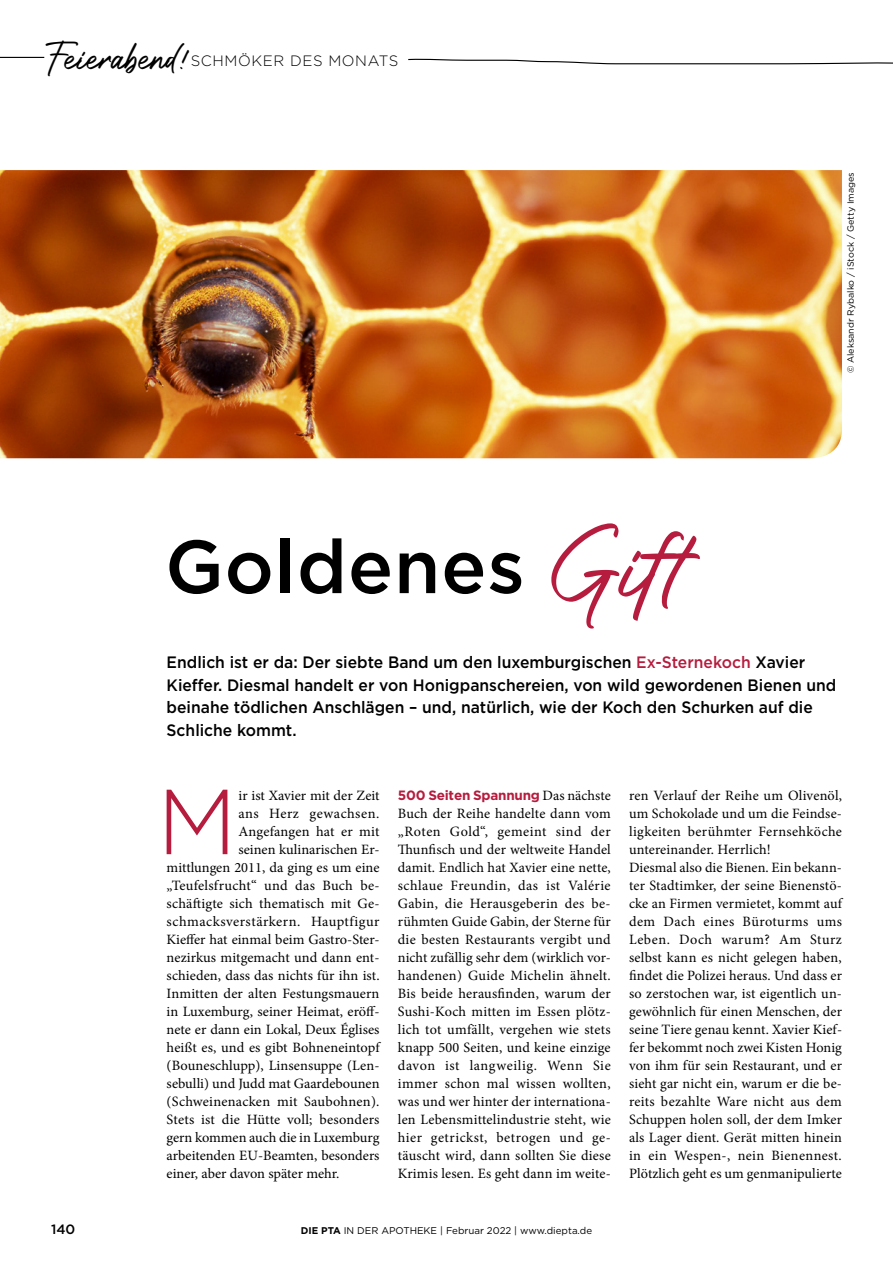
<style>
.page{position:relative;width:893px;height:1263px;background:#fff}
.page>*{position:absolute;margin:0;border:0;box-sizing:border-box;transform-origin:0 0}
.t1{font:300 92.1px "Gotham";color:#b61c3e}
.t2{font:500 75px "Gotham";letter-spacing:.01em;color:#000}
.t3{font:italic 37.5px "Roustel";letter-spacing:-.03em;color:#000;scale:.94 1}
.t4{font:500 16.5px/22.5px "Gotham";color:#000;scale:.95 1}
.t5{font:300 15px "Gotham";letter-spacing:.04em;color:#000}
.t6{font:14.25px/18px "Minion Pro";letter-spacing:.01em;color:#000;text-align:justify}
.t7{font:14.25px "Minion Pro";letter-spacing:.035em;color:#000}
.t8{font:700 13.5px "Gotham";letter-spacing:-.02em;color:#b61c3e}
.t9{font:500 13.5px "Gotham";color:#000}
.t10{font:9.75px "Gotham";color:#000}
.t11{font:9px "Gotham";color:#000}
.s1{font-family:"Roustel";font-weight:400;font-style:italic;font-size:97.5px;color:#b61c3e}
.s2{color:#b61c3e}
.s3{font-family:"Minion Pro";font-weight:400;font-size:14.25px;color:#000}
.s4{font-weight:700}
</style>
<div class="page">
<hr style="left:0;top:57px;width:44px;height:1px;background:#000">
<svg style="left:408px;top:58px;width:485px;height:7px"></svg>
<img style="left:0;top:170px;width:842px;height:288px">
<h3 class="t3" style="left:49px;top:27px;width:165px">Feierabend!</h3>
<p class="t5" style="left:191px;top:51px;width:209px">SCHMÖKER DES MONATS</p>
<p class="t11" style="left:845px;top:373px;width:203px;rotate:-90deg">© Aleksandr Rybalko / iStock / Getty Images</p>
<h2 class="t2" style="left:165px;top:517px;width:562px">Goldenes <span class="s1">Gift</span></h2>
<p class="t4" style="left:167px;top:651px;width:706px">Endlich ist er da: Der siebte Band um den luxemburgischen <span class="s2">Ex-Sternekoch</span> Xavier Kieffer. Diesmal handelt er von Honigpanschereien, von wild gewordenen Bienen und beinahe tödlichen Anschlägen – und, natürlich, wie der Koch den Schurken auf die Schliche kommt.</p>
<h1 class="t1" style="left:157px;top:763px;width:81px">M</h1>
<p class="t6" style="left:238px;top:787px;width:143px">ir ist Xavier mit der Zeit</p>
<p class="t7" style="left:238px;top:804px;width:143px">ans Herz gewachsen.</p>
<p class="t6" style="left:238px;top:823px;width:143px">Angefangen hat er mit</p>
<p class="t6" style="left:238px;top:841px;width:143px">seinen kulinarischen Er-</p>
<p class="t6" style="left:167px;top:859px;width:214px">mittlungen 2011, da ging es um eine</p>
<p class="t6" style="left:167px;top:877px;width:214px">„Teufelsfrucht“ und das Buch be-</p>
<p class="t6" style="left:167px;top:895px;width:214px">schäftigte sich thematisch mit Ge-</p>
<p class="t7" style="left:167px;top:912px;width:214px">schmacksverstärkern. Hauptfigur</p>
<p class="t6" style="left:167px;top:931px;width:214px">Kieffer hat einmal beim Gastro-Ster-</p>
<p class="t6" style="left:167px;top:949px;width:214px">nezirkus mitgemacht und dann ent-</p>
<p class="t6" style="left:167px;top:967px;width:214px">schieden, dass das nichts für ihn ist.</p>
<p class="t6" style="left:167px;top:985px;width:214px">Inmitten der alten Festungsmauern</p>
<p class="t6" style="left:167px;top:1003px;width:214px">in Luxemburg, seiner Heimat, eröff-</p>
<p class="t6" style="left:167px;top:1021px;width:214px">nete er dann ein Lokal, Deux Églises</p>
<p class="t6" style="left:167px;top:1039px;width:214px">heißt es, und es gibt Bohneneintopf</p>
<p class="t6" style="left:167px;top:1057px;width:214px">(Bouneschlupp), Linsensuppe (Len-</p>
<p class="t6" style="left:167px;top:1075px;width:214px">sebulli) und Judd mat Gaardebounen</p>
<p class="t6" style="left:167px;top:1093px;width:214px">(Schweinenacken mit Saubohnen).</p>
<p class="t6" style="left:167px;top:1111px;width:214px">Stets ist die Hütte voll; besonders</p>
<p class="t6" style="left:167px;top:1129px;width:214px">gern kommen auch die in Luxemburg</p>
<p class="t6" style="left:167px;top:1147px;width:214px">arbeitenden EU-Beamten, besonders</p>
<p class="t6" style="left:167px;top:1165px;width:174px">einer, aber davon später mehr.</p>
<p class="t8" style="left:398px;top:786px;width:214px">500 Seiten Spannung <span class="s3">Das nächste</span></p>
<p class="t6" style="left:398px;top:805px;width:215px">Buch der Reihe handelte dann vom „Roten Gold“, gemeint sind der Thunfisch und der weltweite Handel damit. Endlich hat Xavier eine nette, schlaue Freundin, das ist Valérie Gabin, die Herausgeberin des be&shy;rühmten Guide Gabin, der Sterne für die besten Restaurants vergibt und nicht zufällig sehr dem (wirklich vor&shy;handenen) Guide Michelin ähnelt.<br>Bis beide herausfinden, warum der Sushi-Koch mitten im Essen plötz&shy;lich tot umfällt, vergehen wie stets knapp 500 Seiten, und keine einzige davon ist langweilig. Wenn Sie immer schon mal wissen wollten, was und wer hinter der internationa&shy;len Lebensmittelindustrie steht, wie hier getrickst, betrogen und ge&shy;täuscht wird, dann sollten Sie diese Krimis lesen. Es geht dann im weite-</p>
<p class="t9" style="left:51px;top:1220px;width:26px">140</p>
<p class="t10" style="left:301px;top:1224px;width:293px"><span class="s4">DIE PTA</span> IN DER APOTHEKE | Februar 2022 | www.diepta.de</p>
<p class="t6" style="left:629px;top:787px;width:215px;text-align:left">ren Verlauf der Reihe um Olivenöl, um Schokolade und um die Feindse&shy;ligkeiten berühmter Fernsehköche untereinander. Herrlich!<br>Diesmal also die Bienen. Ein bekann&shy;ter Stadtimker, der seine Bienenstö&shy;cke an Firmen vermietet, kommt auf dem Dach eines Büroturms ums Leben. Doch warum? Am Sturz selbst kann es nicht gelegen haben, findet die Polizei heraus. Und dass er so zerstochen war, ist eigentlich un&shy;gewöhnlich für einen Menschen, der seine Tiere genau kennt. Xavier Kief&shy;fer bekommt noch zwei Kisten Honig von ihm für sein Restaurant, und er sieht gar nicht ein, warum er die be&shy;reits bezahlte Ware nicht aus dem Schuppen holen soll, der dem Imker als Lager dient. Gerät mitten hinein in ein Wespen-, nein Bienennest.<br>Plötzlich geht es um genmanipulierte</p>
</div>
